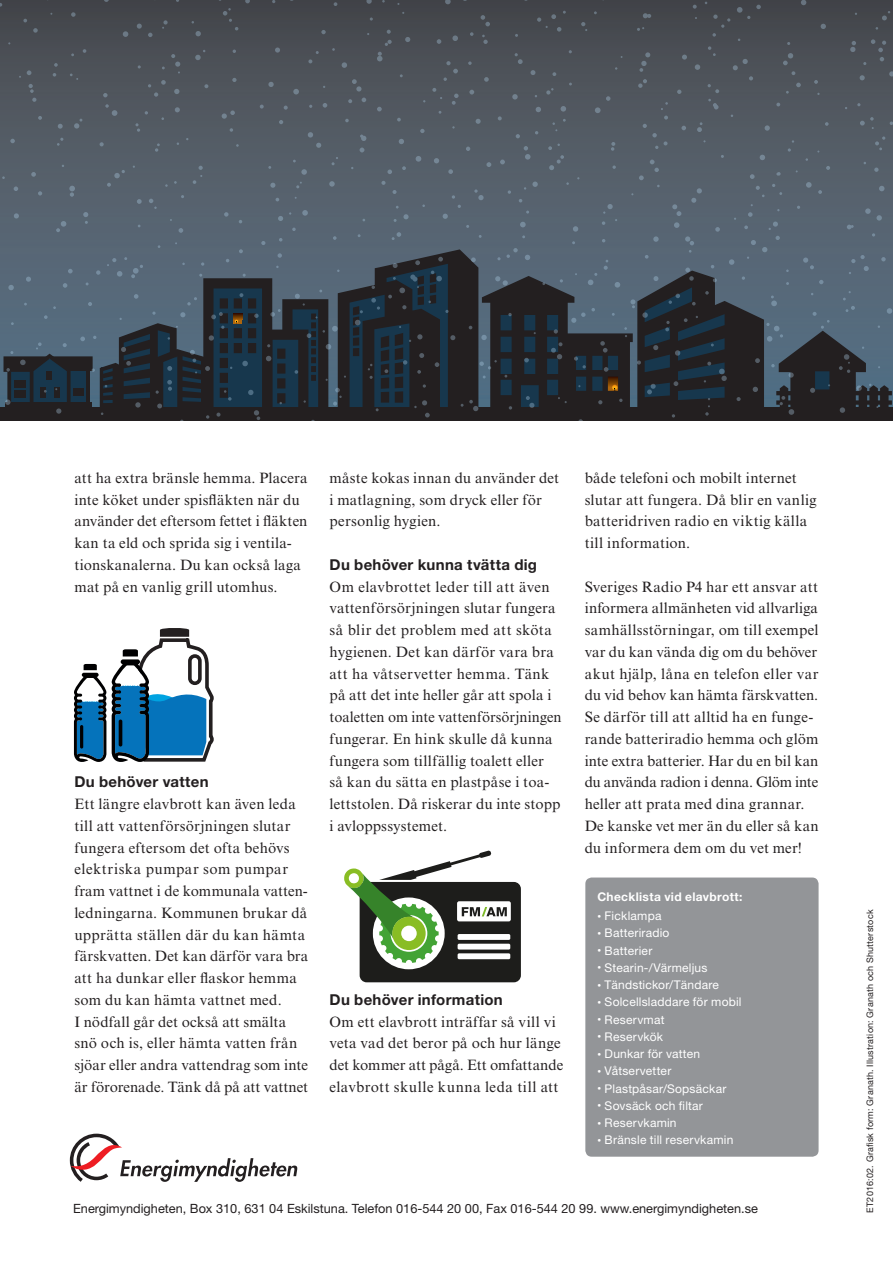
<style>
.page{position:relative;width:893px;height:1263px;background:#fff}
.page>*{position:absolute;margin:0;border:0;box-sizing:border-box;transform-origin:0 0}
.t1{font:15px/21.8px "Times New Roman MT Std";letter-spacing:.015em;color:#231f20}
.t2{font:12.75px "Helvetica Neue LT Std";color:#231f20}
.t3{font:12px "Helvetica Neue LT Std";letter-spacing:.02em;color:#fff}
.t4{font:700 12px "Helvetica Neue LT Std";letter-spacing:.025em;color:#fff}
.t5{font:9px "Helvetica Neue LT Std";letter-spacing:.02em;color:#231f20}
.s1{font-family:"Helvetica Neue LT Std";font-weight:700}
.s2{font-size:7.5px}
</style>
<div class="page">
<svg style="left:70px;top:1134px;width:227px;height:48px"></svg>
<svg style="left:112px;top:628px;width:102px;height:134px"></svg>
<hr style="left:119px;top:719px;width:3px;height:27px;background:#000001;border-radius:2px">
<svg style="left:74px;top:664px;width:32px;height:98px"></svg>
<hr style="left:80px;top:725px;width:3px;height:23px;background:#000001;border-radius:2px">
<svg style="left:344px;top:850px;width:177px;height:132px"></svg>
<svg style="left:0;top:0;width:893px;height:421px;background:#464f59"></svg>
<div style="left:585px;top:877px;width:234px;height:280px;background:#939598;border-radius:6px"></div>
<h2 class="t1" style="left:74px;top:467px;width:235px">att ha extra bränsle hemma. Placera inte köket under spisfläkten när du använder det eftersom fettet i fläkten kan ta eld och sprida sig i ventila&shy;tionskanalerna. Du kan också laga mat på en vanlig grill utomhus.</h2>
<h2 class="t1" style="left:74px;top:771px;width:235px"><span class="s1">Du behöver vatten<br></span>Ett längre elavbrott kan även leda till att vattenförsörjningen slutar fungera eftersom det ofta behövs elektriska pumpar som pumpar fram vattnet i de kommunala vatten&shy;ledningarna. Kommunen brukar då upprätta ställen där du kan hämta färskvatten. Det kan därför vara bra att ha dunkar eller flaskor hemma som du kan hämta vattnet med.<br>I nödfall går det också att smälta snö och is, eller hämta vatten från sjöar eller andra vattendrag som inte är förorenade. Tänk då på att vattnet</h2>
<h2 class="t1" style="left:330px;top:467px;width:231px">måste kokas innan du använder det i matlagning, som dryck eller för personlig hygien.</h2>
<h2 class="t1" style="left:330px;top:554px;width:234px"><span class="s1">Du behöver kunna tvätta dig </span>Om elavbrottet leder till att även vattenförsörjningen slutar fungera så blir det problem med att sköta hygienen. Det kan därför vara bra att ha våtservetter hemma. Tänk på att det inte heller går att spola i toaletten om inte vattenförsörjningen fungerar. En hink skulle då kunna fungera som tillfällig toalett eller<br>så kan du sätta en plastpåse i toa&shy;lettstolen. Då riskerar du inte stopp i avloppssystemet.</h2>
<h2 class="t1" style="left:330px;top:989px;width:235px"><span class="s1">Du behöver information<br></span>Om ett elavbrott inträffar så vill vi veta vad det beror på och hur länge det kommer att pågå. Ett omfattande elavbrott skulle kunna leda till att</h2>
<h2 class="t1" style="left:585px;top:467px;width:234px">både telefoni och mobilt internet slutar att fungera. Då blir en vanlig batteridriven radio en viktig källa till information.</h2>
<h2 class="t1" style="left:585px;top:576px;width:235px">Sveriges Radio P4 har ett ansvar att informera allmänheten vid allvarliga samhällsstörningar, om till exempel var du kan vända dig om du behöver akut hjälp, låna en telefon eller var du vid behov kan hämta färskvatten.<br>Se därför till att alltid ha en funge&shy;rande batteriradio hemma och glöm inte extra batterier. Har du en bil kan du använda radion i denna. Glöm inte heller att prata med dina grannar.<br>De kanske vet mer än du eller så kan du informera dem om du vet mer!</h2>
<h3 class="t4" style="left:597px;top:890px;width:146px">Checklista vid elavbrott:</h3>
<h3 class="t3" style="left:597px;top:909px;width:66px"><span class="s2">•</span> Ficklampa</h3>
<h3 class="t3" style="left:597px;top:926px;width:74px"><span class="s2">•</span> Batteriradio</h3>
<h3 class="t3" style="left:597px;top:943px;width:56px"><span class="s2">•</span> Batterier</h3>
<h3 class="t3" style="left:597px;top:960px;width:111px"><span class="s2">•</span> Stearin-/Värmeljus</h3>
<h3 class="t3" style="left:597px;top:978px;width:123px"><span class="s2">•</span> Tändstickor/Tändare</h3>
<h3 class="t3" style="left:597px;top:995px;width:146px"><span class="s2">•</span> Solcellsladdare för mobil</h3>
<h3 class="t3" style="left:597px;top:1012px;width:69px"><span class="s2">•</span> Reservmat</h3>
<h3 class="t3" style="left:597px;top:1029px;width:67px"><span class="s2">•</span> Reservkök</h3>
<h3 class="t3" style="left:597px;top:1047px;width:104px"><span class="s2">•</span> Dunkar för vatten</h3>
<h3 class="t3" style="left:597px;top:1064px;width:75px"><span class="s2">•</span> Våtservetter</h3>
<h3 class="t3" style="left:597px;top:1081px;width:130px"><span class="s2">•</span> Plastpåsar/Sopsäckar</h3>
<h3 class="t3" style="left:597px;top:1098px;width:107px"><span class="s2">•</span> Sovsäck och filtar</h3>
<h3 class="t3" style="left:597px;top:1116px;width:81px"><span class="s2">•</span> Reservkamin</h3>
<h3 class="t3" style="left:597px;top:1133px;width:137px"><span class="s2">•</span> Bränsle till reservkamin</h3>
<p class="t2" style="left:73px;top:1200px;width:686px">Energimyndigheten, Box 310, 631 04 Eskilstuna. Telefon 016-544 20 00, Fax 016-544 20 99. www.energimyndigheten.se</p>
<p class="t5" style="left:864px;top:1212px;width:304px;rotate:-90deg">ET2016:02. Grafisk form: Granath. Illustration: Granath och Shutterstock</p>
</div>
